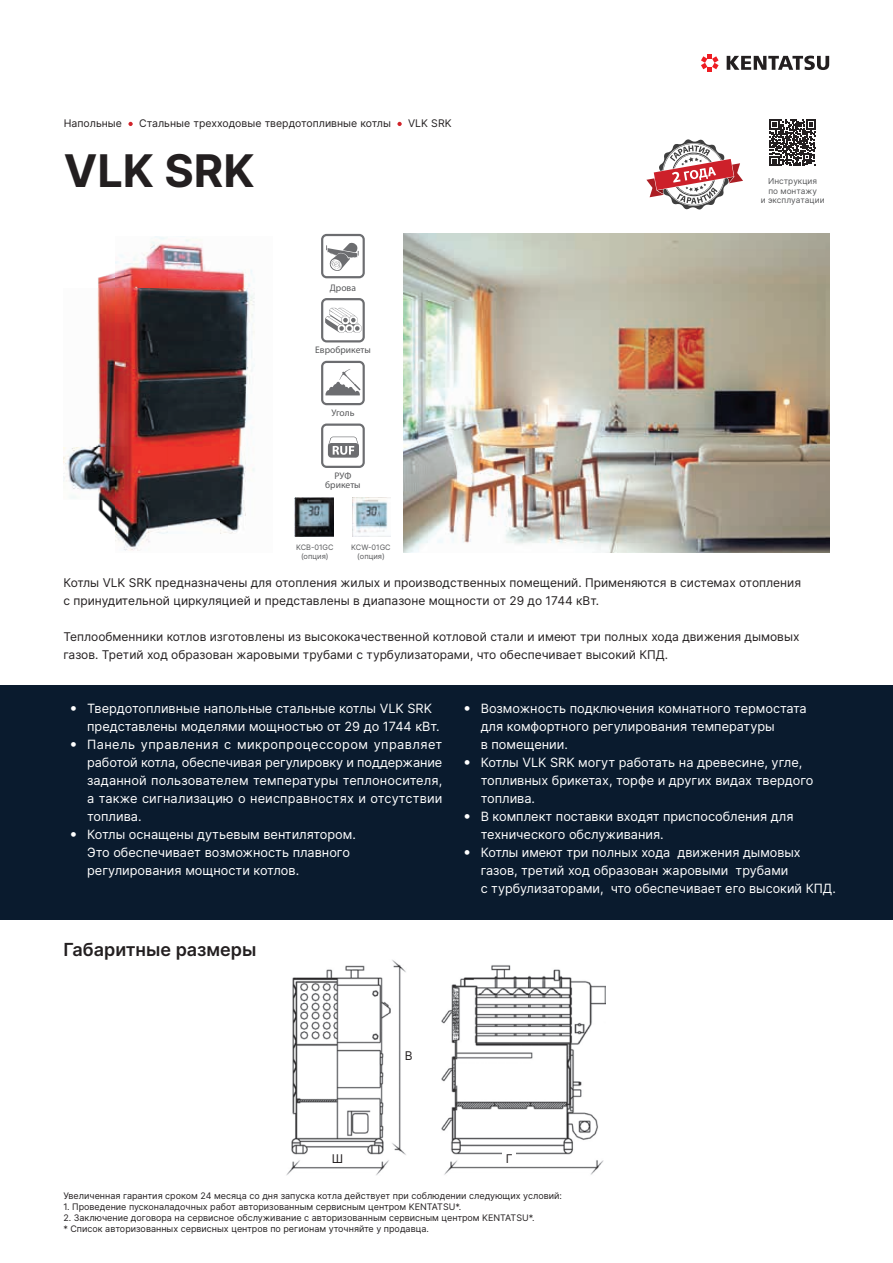
<style>
.page{position:relative;width:893px;height:1263px;background:#fff}
.page>*{position:absolute;margin:0;border:0;box-sizing:border-box;transform-origin:0 0}
.t1{font:700 45px "Inter";color:#231f20}
.t2{font:600 18px "Inter";color:#231f20}
.t3{font:12.75px/18px "Inter";color:#fff}
.t4{font:12px/18px "Inter";color:#231f20}
.t5{font:10.5px "Inter";color:#231f20}
.t6{font:9.6px/9px "Myriad Pro";color:#57585a;text-align:center}
.t7{font:9px/10.8px "Inter";color:#231f20}
.t8{font:8.25px/9.4px "Inter";color:#57585a;text-align:center}
.t9{font:7.5px/9px "Inter";color:#57585a;text-align:center}
.s1{font-family:"Helios Cond C";font-weight:700}
</style>
<div class="page">
<svg style="left:726px;top:55px;width:103px;height:15px"></svg>
<svg style="left:727px;top:56px;width:102px;height:14px"></svg>
<svg style="left:701px;top:54px;width:18px;height:18px"></svg>
<svg style="left:128px;top:122px;width:5px;height:4px"></svg>
<svg style="left:397px;top:122px;width:5px;height:4px"></svg>
<div style="left:0;top:685px;width:893px;height:234px;background:#0a1b2e"></div>
<img style="left:64px;top:236px;width:191px;height:315px">
<img style="left:404px;top:234px;width:425px;height:319px">
<img style="left:286px;top:960px;width:319px;height:216px">
<svg style="left:321px;top:234px;width:44px;height:44px"></svg>
<svg style="left:321px;top:298px;width:44px;height:44px"></svg>
<svg style="left:321px;top:361px;width:44px;height:44px"></svg>
<svg style="left:321px;top:423px;width:44px;height:45px"></svg>
<div style="left:402px;top:1046px;width:13px;height:16px;background:#fff"></div>
<div style="left:331px;top:1149px;width:13px;height:16px;background:#fff"></div>
<div style="left:503px;top:1149px;width:13px;height:16px;background:#fff"></div>
<svg style="left:769px;top:120px;width:47px;height:46px"></svg>
<svg style="left:646px;top:139px;width:97px;height:71px"></svg>
<img style="left:294px;top:497px;width:39px;height:40px">
<img style="left:352px;top:497px;width:38px;height:39px">
<p class="t5" style="left:64px;top:116px;width:60px">Напольные</p>
<p class="t5" style="left:139px;top:116px;width:253px">Стальные трехходовые твердотопливные котлы</p>
<p class="t5" style="left:408px;top:116px;width:45px">VLK SRK</p>
<h1 class="t1" style="left:64px;top:138px;width:192px">VLK SRK</h1>
<p class="t6" style="left:330px;top:283px;width:28px">Дрова</p>
<p class="t6" style="left:315px;top:345px;width:57px">Евробрикеты</p>
<p class="t6" style="left:331px;top:408px;width:25px">Уголь</p>
<p class="t6" style="left:325px;top:471px;width:37px">РУФ брикеты</p>
<p class="t9" style="left:296px;top:542px;width:39px">KCB-01GC (опция)</p>
<p class="t9" style="left:351px;top:542px;width:41px">KCW-01GC (опция)</p>
<p class="t8" style="left:761px;top:177px;width:65px">Инструкция<br>по монтажу<br>и эксплуатации</p>
<p class="t4" style="left:63px;top:573px;width:739px">Котлы VLK SRK предназначены для отопления жилых и производственных помещений. Применяются в системах отопления с принудительной циркуляцией и представлены в диапазоне мощности от 29 до 1744 кВт.</p>
<p class="t4" style="left:63px;top:627px;width:738px">Теплообменники котлов изготовлены из высококачественной котловой стали и имеют три полных хода движения дымовых газов. Третий ход образован жаровыми трубами с турбулизаторами, что обеспечивает высокий КПД.</p>
<p class="t3" style="left:87px;top:699px;width:354px;text-indent:-17px"><span class="s1">•</span> Твердотопливные напольные стальные котлы VLK SRK представлены моделями мощностью от 29 до 1744 кВт.</p>
<p class="t3" style="left:87px;top:735px;width:357px;text-align:justify;text-indent:-17px"><span class="s1">•</span> Панель управления с микропроцессором управляет работой котла, обеспечивая регулировку и поддержание заданной пользователем температуры теплоносителя, а также сигнализацию о неисправностях и отсутствии топлива.</p>
<p class="t3" style="left:87px;top:825px;width:270px;text-indent:-17px"><span class="s1">•</span> Котлы оснащены дутьевым вентилятором.<br>Это обеспечивает возможность плавного регулирования мощности котлов.</p>
<h2 class="t2" style="left:63px;top:936px;width:195px">Габаритные размеры</h2>
<p class="t3" style="left:481px;top:699px;width:328px;text-indent:-17px"><span class="s1">•</span> Возможность подключения комнатного термостата для комфортного регулирования температуры<br>в помещении.</p>
<p class="t3" style="left:481px;top:753px;width:334px;text-indent:-17px"><span class="s1">•</span> Котлы VLK SRK могут работать на древесине, угле, топливных брикетах, торфе и других видах твердого топлива.</p>
<p class="t3" style="left:481px;top:807px;width:314px;text-indent:-17px"><span class="s1">•</span> В комплект поставки входят приспособления для технического обслуживания.</p>
<p class="t3" style="left:481px;top:843px;width:357px;text-indent:-17px"><span class="s1">•</span> Котлы имеют три полных хода движения дымовых газов, третий ход образован жаровыми трубами<br>с турбулизаторами, что обеспечивает его высокий КПД.</p>
<p class="t4" style="left:405px;top:1046px;width:9px">В</p>
<p class="t4" style="left:332px;top:1149px;width:13px">Ш</p>
<p class="t4" style="left:506px;top:1149px;width:8px">Г</p>
<p class="t7" style="left:63px;top:1190px;width:500px">Увеличенная гарантия сроком 24 месяца со дня запуска котла действует при соблюдении следующих условий:</p>
<p class="t7" style="left:63px;top:1201px;width:399px">1. Проведение пусконаладочных работ авторизованным сервисным центром KENTATSU*.</p>
<p class="t7" style="left:63px;top:1212px;width:473px">2. Заключение договора на сервисное обслуживание с авторизованным сервисным центром KENTATSU*. * Список авторизованных сервисных центров по регионам уточняйте у продавца.</p>
</div>
